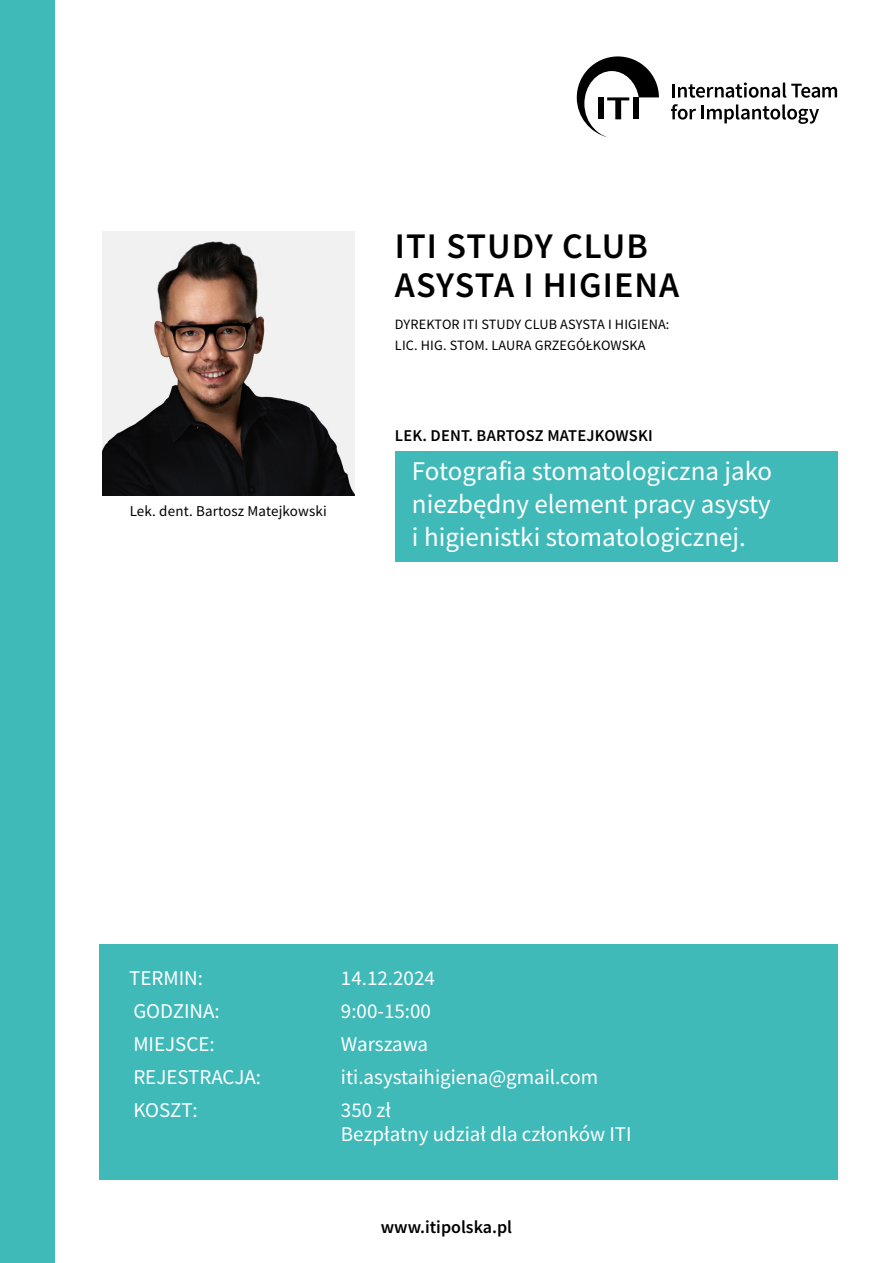
<style>
.page{position:relative;width:893px;height:1263px;background:#fff}
.page>*{position:absolute;margin:0;border:0;box-sizing:border-box;transform-origin:0 0}
.t1{font:600 36px/39px "Source Sans Pro";letter-spacing:.03em;color:#000}
.t2{font:27px/33px "Source Sans Pro";color:#fff;text-align:justify}
.t3{font:21px/24px "Source Sans Pro";color:#fff}
.t4{font:600 18px "Source Sans Pro";color:#000}
.t5{font:600 16.5px "Source Sans Pro";letter-spacing:.01em;color:#000}
.t6{font:15px "Source Sans Pro";letter-spacing:.01em;color:#000}
.t7{font:14.25px/21px "Source Sans Pro";letter-spacing:.01em;color:#000}
</style>
<div class="page">
<div style="left:99px;top:944px;width:739px;height:236px;background:#40b9b9"></div>
<div style="left:0;top:0;width:54px;height:1263px;background:#40b9b9"></div>
<svg style="left:577px;top:56px;width:82px;height:81px"></svg>
<svg style="left:672px;top:83px;width:165px;height:15px"></svg>
<svg style="left:671px;top:104px;width:148px;height:20px"></svg>
<div style="left:395px;top:451px;width:443px;height:110px;background:#40b9b9"></div>
<img style="left:102px;top:231px;width:252px;height:264px">
<h1 class="t1" style="left:395px;top:227px;width:286px">ITI STUDY CLUB<br>ASYSTA I HIGIENA</h1>
<p class="t7" style="left:395px;top:314px;width:276px">DYREKTOR ITI STUDY CLUB ASYSTA I HIGIENA:<br>LIC. HIG. STOM. LAURA GRZEGÓŁKOWSKA</p>
<p class="t6" style="left:130px;top:502px;width:199px">Lek. dent. Bartosz Matejkowski</p>
<p class="t5" style="left:395px;top:425px;width:259px">LEK. DENT. BARTOSZ MATEJKOWSKI</p>
<p class="t2" style="left:412px;top:454px;width:362px">Fotografia stomatologiczna jako niezbędny element pracy asysty i higienistki stomatologicznej.</p>
<p class="t3" style="left:129px;top:966px;width:75px">TERMIN:</p>
<p class="t3" style="left:341px;top:966px;width:95px">14.12.2024</p>
<p class="t3" style="left:133px;top:999px;width:88px">GODZINA:</p>
<p class="t3" style="left:341px;top:999px;width:92px">9:00-15:00</p>
<p class="t3" style="left:133px;top:1032px;width:83px">MIEJSCE:</p>
<p class="t3" style="left:341px;top:1032px;width:89px">Warszawa</p>
<p class="t3" style="left:133px;top:1065px;width:129px">REJESTRACJA:</p>
<p class="t3" style="left:341px;top:1065px;width:259px">iti.asystaihigiena@gmail.com</p>
<p class="t3" style="left:133px;top:1098px;width:66px">KOSZT:</p>
<p class="t3" style="left:341px;top:1098px;width:292px">350 zł<br>Bezpłatny udział dla członków ITI</p>
<p class="t4" style="left:381px;top:1215px;width:133px">www.itipolska.pl</p>
</div>
